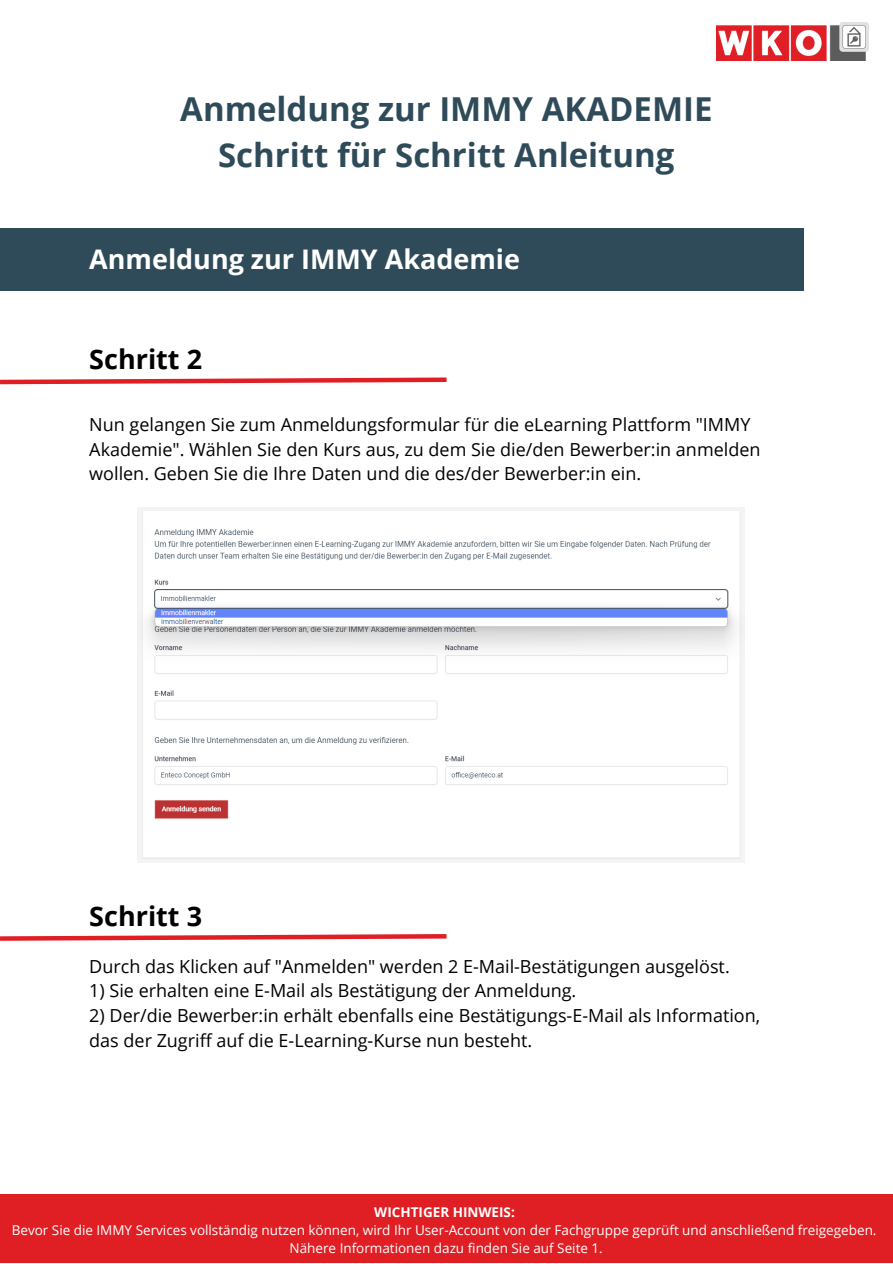
<style>
.page{position:relative;width:893px;height:1264px;background:#fff}
.page>*{position:absolute;margin:0;border:0;box-sizing:border-box;transform-origin:0 0}
.t1{font:700 33px "Open Sans";color:#2f4b59}
.t2{font:700 27px "Open Sans";color:#fff}
.t3{font:700 27px "Open Sans";color:#000}
.t4{font:18px/24.8px "Open Sans";color:#000}
.t5{font:13.5px "Open Sans";color:#fff}
.t6{font:700 13.5px "Open Sans";color:#fff}
</style>
<div class="page">
<div style="left:0;top:228px;width:803px;height:63px;background:#2f4b59"></div>
<img style="left:716px;top:23px;width:152px;height:38px">
<div style="left:0;top:1194px;width:892px;height:68px;background:#e01f25"></div>
<svg style="left:0;top:377px;width:447px;height:8px"></svg>
<svg style="left:0;top:934px;width:447px;height:7px"></svg>
<img style="left:137px;top:507px;width:607px;height:355px">
<p class="t1" style="left:180px;top:86px;width:533px">Anmeldung zur IMMY AKADEMIE</p>
<p class="t1" style="left:218px;top:132px;width:458px">Schritt für Schritt Anleitung</p>
<p class="t2" style="left:89px;top:240px;width:432px">Anmeldung zur IMMY Akademie</p>
<p class="t3" style="left:89px;top:340px;width:114px">Schritt 2</p>
<p class="t4" style="left:89px;top:411px;width:672px">Nun gelangen Sie zum Anmeldungsformular für die eLearning Plattform "IMMY<br>Akademie". Wählen Sie den Kurs aus, zu dem Sie die/den Bewerber:in anmelden wollen. Geben Sie die Ihre Daten und die des/der Bewerber:in ein.</p>
<p class="t3" style="left:89px;top:897px;width:114px">Schritt 3</p>
<p class="t4" style="left:89px;top:953px;width:642px">Durch das Klicken auf "Anmelden" werden 2 E-Mail-Bestätigungen ausgelöst.</p>
<p class="t4" style="left:89px;top:978px;width:488px">1) Sie erhalten eine E-Mail als Bestätigung der Anmeldung.</p>
<p class="t4" style="left:89px;top:1002px;width:672px">2) Der/die Bewerber:in erhält ebenfalls eine Bestätigungs-E-Mail als Information, das der Zugriff auf die E-Learning-Kurse nun besteht.</p>
<p class="t6" style="left:374px;top:1202px;width:142px">WICHTIGER HINWEIS:</p>
<p class="t5" style="left:12px;top:1220px;width:866px">Bevor Sie die IMMY Services vollständig nutzen können, wird Ihr User-Account von der Fachgruppe geprüft und anschließend freigegeben.</p>
<p class="t5" style="left:289px;top:1238px;width:315px">Nähere Informationen dazu finden Sie auf Seite 1.</p>
</div>
